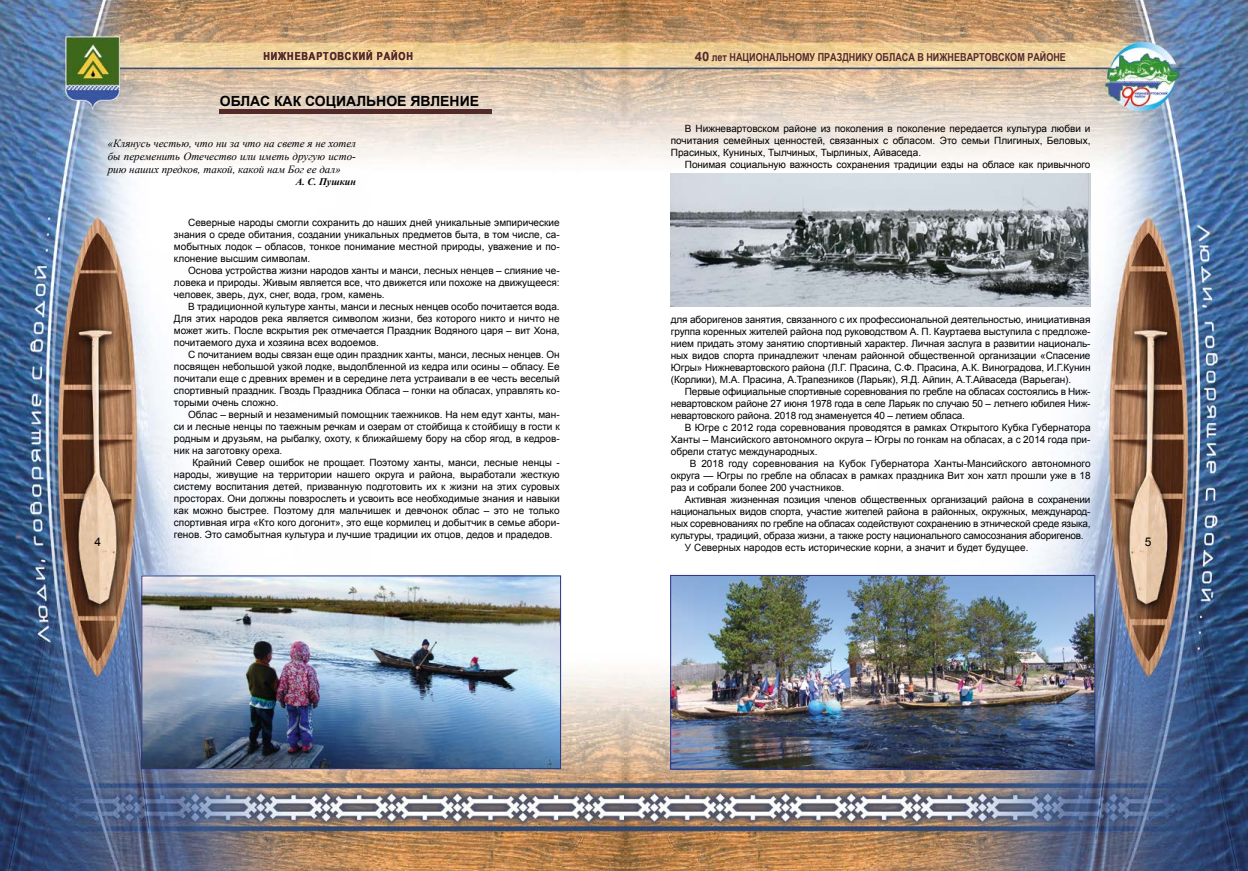
<style>
.page{position:relative;width:1248px;height:871px;background:#fff}
.page>*{position:absolute;margin:0;border:0;box-sizing:border-box;transform-origin:0 0}
.t1{font:700 14px "Arial";color:#000}
.t2{font:12px "Arial";color:#000}
.t3{font:italic 11px/13.2px "Times New Roman";color:#000;text-align:justify}
.t4{font:700 11px "Arial Narrow";color:#532a2d}
.t5{font:700 11px "Arial Narrow";letter-spacing:.08em;color:#532a2d}
.t6{font:10px/12px "Arial";letter-spacing:-.01em;color:#000;text-align:justify}
.t7{font:italic 700 10px "Times New Roman";color:#000}
.s1{font-family:"Arial";font-size:13px}
</style>
<div class="page">
<img style="left:0;top:0;width:1247px;height:870px">
<div style="left:220px;top:109px;width:272px;height:5px;background:#532a2c"></div>
<img style="left:143px;top:577px;width:416px;height:190px">
<div style="left:141px;top:575px;width:420px;height:194px;border:1px solid #283583"></div>
<img style="left:670px;top:174px;width:420px;height:132px">
<img style="left:672px;top:576px;width:421px;height:191px">
<div style="left:670px;top:574px;width:425px;height:195px;border:1px solid #283583"></div>
<p class="t5" style="left:263px;top:48px;width:151px">НИЖНЕВАРТОВСКИЙ РАЙОН</p>
<h1 class="t1" style="left:220px;top:92px;width:261px">ОБЛАС КАК СОЦИАЛЬНОЕ ЯВЛЕНИЕ</h1>
<p class="t3" style="left:108px;top:136px;width:250px">«Клянусь честью, что ни за что на свете я не хотел бы переменить Отечество или иметь другую исто&shy;рию наших предков, такой, какой нам Бог ее дал»</p>
<p class="t7" style="left:296px;top:175px;width:62px">А. С. Пушкин</p>
<p class="t4" style="left:694px;top:49px;width:372px"><span class="s1">40</span> лет НАЦИОНАЛЬНОМУ ПРАЗДНИКУ ОБЛАСА В НИЖНЕВАРТОВСКОМ РАЙОНЕ</p>
<p class="t6" style="left:670px;top:122px;width:421px;text-indent:14px">В Нижневартовском районе из поколения в поколение передается культура любви и почитания семейных ценностей, связанных с обласом. Это семьи Плигиных, Беловых, Прасиных, Куниных, Тылчиных, Тырлиных, Айваседа.</p>
<p class="t6" style="left:685px;top:158px;width:407px">Понимая социальную важность сохранения традиции езды на обласе как привычного</p>
<p class="t6" style="left:174px;top:216px;width:387px;text-indent:14px">Северные народы смогли сохранить до наших дней уникальные эмпирические знания о среде обитания, создании уникальных предметов быта, в том числе, са&shy;мобытных лодок – обласов, тонкое понимание местной природы, уважение и по&shy;клонение высшим символам.</p>
<p class="t6" style="left:174px;top:264px;width:387px;text-indent:14px">Основа устройства жизни народов ханты и манси, лесных ненцев – слияние че&shy;ловека и природы. Живым является все, что движется или похоже на движущееся: человек, зверь, дух, снег, вода, гром, камень.</p>
<p class="t6" style="left:174px;top:300px;width:387px;text-indent:14px">В традиционной культуре ханты, манси и лесных ненцев особо почитается вода.<br>Для этих народов река является символом жизни, без которого никто и ничто не может жить. После вскрытия рек отмечается Праздник Водяного царя – вит Хона, почитаемого духа и хозяина всех водоемов.</p>
<p class="t6" style="left:174px;top:348px;width:387px;text-indent:14px">С почитанием воды связан еще один праздник ханты, манси, лесных ненцев. Он посвящен небольшой узкой лодке, выдолбленной из кедра или осины – обласу. Ее почитали еще с древних времен и в середине лета устраивали в ее честь веселый спортивный праздник. Гвоздь Праздника Обласа – гонки на обласах, управлять ко&shy;торыми очень сложно.</p>
<p class="t6" style="left:174px;top:408px;width:387px;text-indent:14px">Облас – верный и незаменимый помощник таежников. На нем едут ханты, ман&shy;си и лесные ненцы по таежным речкам и озерам от стойбища к стойбищу в гости к родным и друзьям, на рыбалку, охоту, к ближайшему бору на сбор ягод, в кедров&shy;ник на заготовку ореха.</p>
<p class="t6" style="left:174px;top:456px;width:387px;text-indent:18px">Крайний Север ошибок не прощает. Поэтому ханты, манси, лесные ненцы - народы, живущие на территории нашего округа и района, выработали жесткую систему воспитания детей, призванную подготовить их к жизни на этих суровых просторах. Они должны повзрослеть и усвоить все необходимые знания и навыки как можно быстрее. Поэтому для мальчишек и девчонок облас – это не только спортивная игра «Кто кого догонит», это еще кормилец и добытчик в семье абори&shy;генов. Это самобытная культура и лучшие традиции их отцов, дедов и прадедов.</p>
<p class="t6" style="left:670px;top:313px;width:421px">для аборигенов занятия, связанного с их профессиональной деятельностью, инициативная группа коренных жителей района под руководством А. П. Кауртаева выступила с предложе&shy;нием придать этому занятию спортивный характер. Личная заслуга в развитии националь&shy;ных видов спорта принадлежит членам районной общественной организации «Спасение Югры» Нижневартовского района (Л.Г. Прасина, С.Ф. Прасина, А.К. Виноградова, И.Г.Кунин (Корлики), М.А. Прасина, А.Трапезников (Ларьяк), Я.Д. Айпин, А.Т.Айваседа (Варьеган).</p>
<p class="t6" style="left:670px;top:385px;width:421px;text-indent:14px">Первые официальные спортивные соревнования по гребле на обласах состоялись в Ниж&shy;невартовском районе 27 июня 1978 года в селе Ларьяк по случаю 50 – летнего юбилея Ниж&shy;невартовского района. 2018 год знаменуется 40 – летием обласа.</p>
<p class="t6" style="left:670px;top:421px;width:421px;text-indent:14px">В Югре с 2012 года соревнования проводятся в рамках Открытого Кубка Губернатора Ханты – Мансийского автономного округа – Югры по гонкам на обласах, а с 2014 года при&shy;обрели статус международных.</p>
<p class="t6" style="left:670px;top:457px;width:421px;text-indent:19px">В 2018 году соревнования на Кубок Губернатора Ханты-Мансийского автономного округа — Югры по гребле на обласах в рамках праздника Вит хон хатл прошли уже в 18 раз и собрали более 200 участников.</p>
<p class="t6" style="left:685px;top:493px;width:407px">Активная жизненная позиция членов общественных организаций района в сохранении</p>
<p class="t6" style="left:670px;top:505px;width:421px">национальных видов спорта, участие жителей района в районных, окружных, международ-</p>
<p class="t6" style="left:670px;top:517px;width:421px">ных соревнованиях по гребле на обласах содействуют сохранению в этнической среде языка,</p>
<p class="t6" style="left:670px;top:529px;width:414px">культуры, традиций, образа жизни, а также росту национального самосознания аборигенов.</p>
<p class="t6" style="left:685px;top:541px;width:345px">У Северных народов есть исторические корни, а значит и будет будущее.</p>
<p class="t2" style="left:94px;top:534px;width:8px">4</p>
<p class="t2" style="left:1144px;top:534px;width:8px">5</p>
</div>
